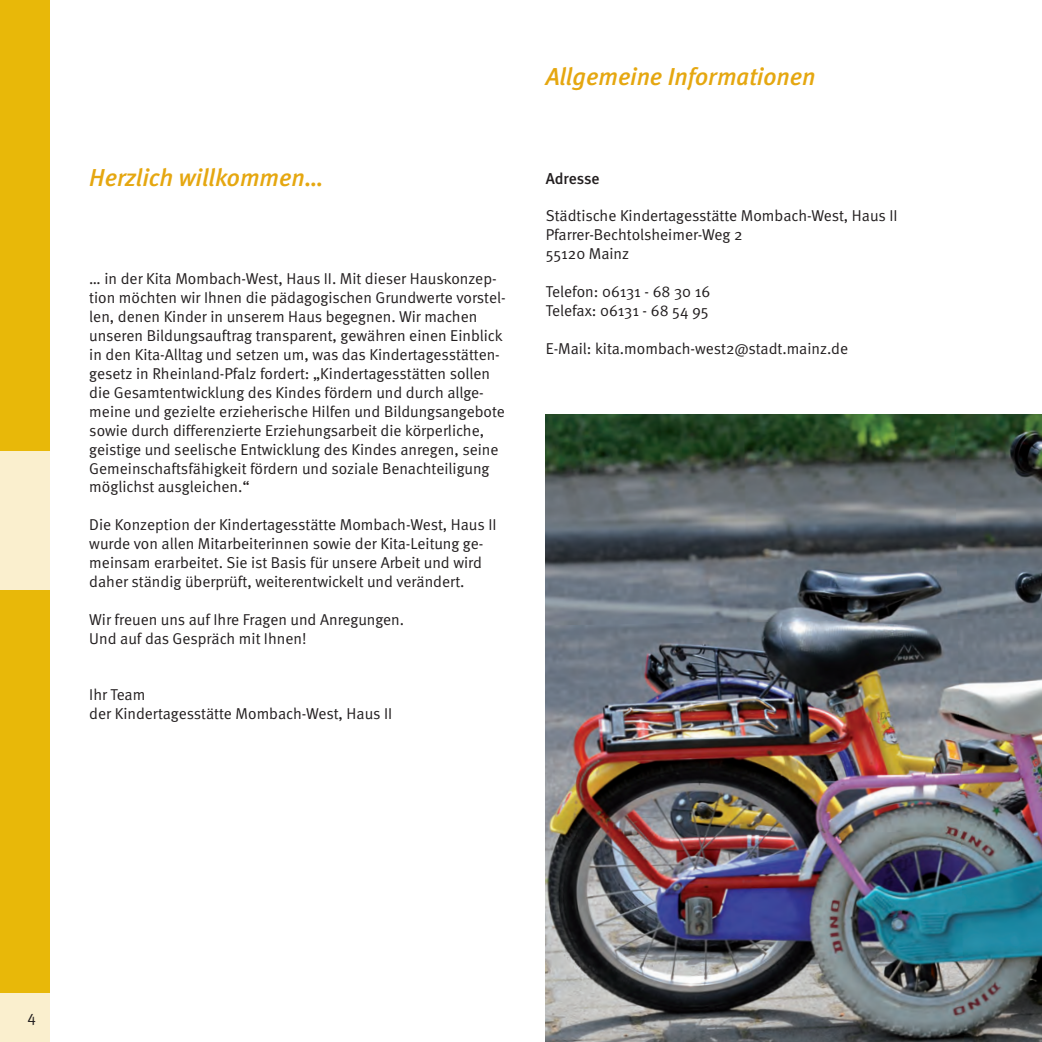
<style>
.page{position:relative;width:1042px;height:1042px;background:#fff}
.page>*{position:absolute;margin:0;border:0;box-sizing:border-box;transform-origin:0 0}
.t1{font:italic 500 24.5px "Meta";color:#e5a710}
.t2{font:15.75px/18.9px "Meta Normal";color:#231f20}
.t3{font:500 15.75px "Meta";letter-spacing:-.005em;color:#231f20}
</style>
<div class="page">
<div style="left:0;top:0;width:50px;height:1042px;background:#e8b809"></div>
<div style="left:0;top:451px;width:50px;height:139px;background:#faefce"></div>
<div style="left:0;top:993px;width:50px;height:49px;background:#faefce"></div>
<img style="left:545px;top:414px;width:497px;height:628px">
<h1 class="t1" style="left:89px;top:169px;width:236px">Herzlich willkommen…</h1>
<p class="t2" style="left:89px;top:271px;width:418px">… in der Kita Mombach-West, Haus II. Mit dieser Hauskonzep&shy;tion möchten wir Ihnen die pädagogischen Grundwerte vorstel&shy;len, denen Kinder in unserem Haus begegnen. Wir machen unseren Bildungsauftrag transparent, gewähren einen Einblick in den Kita-Alltag und setzen um, was das Kindertagesstätten&shy;gesetz in Rheinland-Pfalz fordert: „Kindertagesstätten sollen die Gesamtentwicklung des Kindes fördern und durch allge&shy;meine und gezielte erzieherische Hilfen und Bildungsangebote sowie durch differenzierte Erziehungsarbeit die körperliche, geistige und seelische Entwicklung des Kindes anregen, seine Gemeinschaftsfähigkeit fördern und soziale Benachteiligung möglichst ausgleichen.“</p>
<p class="t2" style="left:89px;top:517px;width:409px">Die Konzeption der Kindertagesstätte Mombach-West, Haus II wurde von allen Mitarbeiterinnen sowie der Kita-Leitung ge&shy;meinsam erarbeitet. Sie ist Basis für unsere Arbeit und wird daher ständig überprüft, weiterentwickelt und verändert.</p>
<p class="t2" style="left:89px;top:611px;width:316px">Wir freuen uns auf Ihre Fragen und Anregungen.<br>Und auf das Gespräch mit Ihnen!</p>
<p class="t2" style="left:89px;top:687px;width:304px">Ihr Team<br>der Kindertagesstätte Mombach-West, Haus II</p>
<h1 class="t1" style="left:546px;top:68px;width:271px">Allgemeine Informationen</h1>
<p class="t3" style="left:546px;top:173px;width:55px">Adresse</p>
<p class="t2" style="left:546px;top:208px;width:353px">Städtische Kindertagesstätte Mombach-West, Haus II<br>Pfarrer-Bechtolsheimer-Weg 2<br>55120 Mainz</p>
<p class="t2" style="left:546px;top:284px;width:166px">Telefon: 06131 - 68 30 16<br>Telefax: 06131 - 68 54 95</p>
<p class="t2" style="left:546px;top:340px;width:304px">E-Mail: kita.mombach-west2@stadt.mainz.de</p>
<p class="t2" style="left:27px;top:1008px;width:10px">4</p>
</div>
